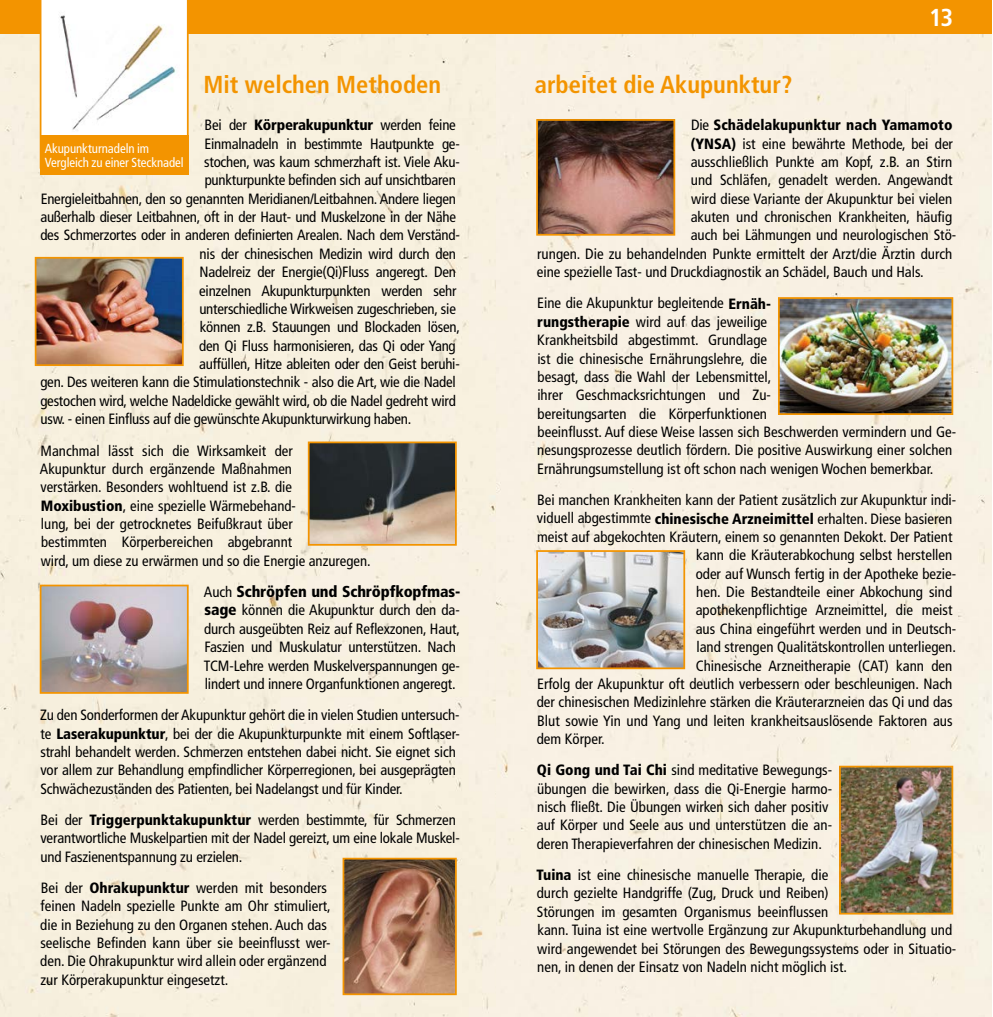
<style>
.page{position:relative;width:993px;height:1017px;background:#fff}
.page>*{position:absolute;margin:0;border:0;box-sizing:border-box;transform-origin:0 0}
.t1{font:700 condensed 24.5px "Frutiger LT";color:#f39400}
.t2{font:700 condensed 24.5px "Frutiger LT";color:#fff}
.t3{font:900 condensed 15.75px "Frutiger LT";letter-spacing:-.01em;color:#000}
.t4{font:condensed 14.88px/18.4px "Frutiger LT";color:#000}
.t5{font:900 condensed 14.88px "Frutiger LT";color:#000}
.t6{font:condensed 13.12px/14px "Frutiger LT";letter-spacing:-.005em;color:#fff}
.s1{font-weight:900}
.s2{font-weight:400;font-size:14.88px}
.s3{font-weight:900;font-size:15.75px}
.s4{font-weight:400}
</style>
<div class="page">
<div style="left:0;top:33px;width:496px;height:984px;background:#f8f1df"></div>
<div style="left:496px;top:0;width:494px;height:1017px;background:#f8f0e3"></div>
<img style="left:539px;top:553px;width:143px;height:113px">
<div style="left:536px;top:550px;width:149px;height:119px;border:2px solid #f39400"></div>
<img style="left:841px;top:769px;width:108px;height:142px">
<div style="left:838px;top:766px;width:114px;height:148px;border:2px solid #f39400"></div>
<img style="left:539px;top:122px;width:133px;height:111px">
<div style="left:536px;top:119px;width:139px;height:117px;border:2px solid #f39400"></div>
<img style="left:38px;top:260px;width:143px;height:103px">
<div style="left:35px;top:257px;width:149px;height:109px;border:2px solid #f39400"></div>
<img style="left:311px;top:444px;width:142px;height:99px">
<div style="left:308px;top:441px;width:148px;height:105px;border:2px solid #f39400"></div>
<img style="left:43px;top:588px;width:143px;height:103px">
<div style="left:40px;top:585px;width:149px;height:109px;border:2px solid #f39400"></div>
<img style="left:345px;top:861px;width:108px;height:131px">
<div style="left:342px;top:858px;width:114px;height:137px;border:2px solid #f39400"></div>
<div style="left:0;top:0;width:990px;height:33px;background:#f39400"></div>
<svg style="left:40px;top:0;width:149px;height:136px"></svg>
<div style="left:40px;top:136px;width:149px;height:39px;background:#f39400"></div>
<img style="left:780px;top:300px;width:169px;height:112px">
<div style="left:777px;top:297px;width:175px;height:118px;border:2px solid #f39400"></div>
<h1 class="t1" style="left:203px;top:70px;width:239px">Mit welchen Methoden</h1>
<h1 class="t1" style="left:534px;top:70px;width:259px">arbeitet die Akupunktur?</h1>
<h1 class="t2" style="left:928px;top:3px;width:26px">13</h1>
<p class="t4" style="left:204px;top:116px;width:253px">Bei der <span class="s1">Körperakupunktur</span> werden feine</p>
<p class="t4" style="left:204px;top:134px;width:257px">Einmalnadeln in bestimmte Hautpunkte ge-</p>
<p class="t4" style="left:204px;top:153px;width:257px">stochen, was kaum schmerzhaft ist. Viele Aku-</p>
<p class="t4" style="left:205px;top:171px;width:252px">punkturpunkte befinden sich auf unsichtbaren</p>
<p class="t4" style="left:41px;top:189px;width:416px">Energieleitbahnen, den so genannten Meridianen/Leitbahnen. Andere liegen</p>
<p class="t4" style="left:40px;top:208px;width:417px">außerhalb dieser Leitbahnen, oft in der Haut- und Muskelzone in der Nähe</p>
<p class="t4" style="left:40px;top:226px;width:421px">des Schmerzortes oder in anderen definierten Arealen. Nach dem Verständ-</p>
<p class="t4" style="left:199px;top:245px;width:258px">nis der chinesischen Medizin wird durch den</p>
<p class="t4" style="left:199px;top:263px;width:258px">Nadelreiz der Energie(Qi)Fluss angeregt. Den</p>
<p class="t4" style="left:199px;top:281px;width:259px">einzelnen Akupunkturpunkten werden sehr</p>
<p class="t4" style="left:199px;top:300px;width:258px">unterschiedliche Wirkweisen zugeschrieben, sie</p>
<p class="t4" style="left:200px;top:318px;width:261px">können z.B. Stauungen und Blockaden lösen,</p>
<p class="t4" style="left:199px;top:336px;width:258px">den Qi Fluss harmonisieren, das Qi oder Yang</p>
<p class="t4" style="left:199px;top:355px;width:262px">auffüllen, Hitze ableiten oder den Geist beruhi-</p>
<p class="t4" style="left:40px;top:373px;width:417px">gen. Des weiteren kann die Stimulationstechnik - also die Art, wie die Nadel</p>
<p class="t4" style="left:40px;top:392px;width:417px">gestochen wird, welche Nadeldicke gewählt wird, ob die Nadel gedreht wird</p>
<p class="t4" style="left:40px;top:410px;width:372px">usw. - einen Einfluss auf die gewünschte Akupunkturwirkung haben.</p>
<p class="t4" style="left:40px;top:441px;width:332px">Manchmal lässt sich die Wirksamkeit der<br>Akupunktur durch ergänzende Maßnahmen<br>verstärken. Besonders wohltuend ist z.B. die <span class="s1">Moxibustion</span>, eine spezielle Wärmebehand-<br>lung, bei der getrocknetes Beifußkraut über<br>bestimmten Körperbereichen abgebrannt<br>wird, um diese zu erwärmen und so die Energie anzuregen.</p>
<p class="t3" style="left:204px;top:582px;width:258px"><span class="s2">Auch</span> Schröpfen und Schröpfkopfmas-</p>
<p class="t4" style="left:203px;top:601px;width:258px"><span class="s3">sage</span> können die Akupunktur durch den da&shy;durch ausgeübten Reiz auf Reflexzonen, Haut, Faszien und Muskulatur unterstützen. Nach TCM-Lehre werden Muskelverspannungen ge&shy;lindert und innere Organfunktionen angeregt.</p>
<p class="t4" style="left:40px;top:706px;width:421px">Zu den Sonderformen der Akupunktur gehört die in vielen Studien untersuch&shy;te <span class="s1">Laserakupunktur</span>, bei der die Akupunkturpunkte mit einem Softlaser&shy;strahl behandelt werden. Schmerzen entstehen dabei nicht. Sie eignet sich vor allem zur Behandlung empfindlicher Körperregionen, bei ausgeprägten Schwächezuständen des Patienten, bei Nadelangst und für Kinder.</p>
<p class="t4" style="left:40px;top:811px;width:420px">Bei der <span class="s1">Triggerpunktakupunktur</span> werden bestimmte, für Schmerzen verantwortliche Muskelpartien mit der Nadel gereizt, um eine lokale Muskel&shy;und Faszienentspannung zu erzielen.</p>
<p class="t4" style="left:40px;top:879px;width:292px">Bei der <span class="s1">Ohrakupunktur</span> werden mit besonders feinen Nadeln spezielle Punkte am Ohr stimuliert, die in Beziehung zu den Organen stehen. Auch das seelische Befinden kann über sie beeinflusst wer&shy;den. Die Ohrakupunktur wird allein oder ergänzend zur Körperakupunktur eingesetzt.</p>
<p class="t6" style="left:45px;top:141px;width:140px">Akupunkturnadeln im<br>Vergleich zu einer Stecknadel</p>
<p class="t5" style="left:691px;top:116px;width:263px"><span class="s4">Die</span> Schädelakupunktur nach Yamamoto</p>
<p class="t4" style="left:690px;top:134px;width:263px"><span class="s1">(YNSA)</span> ist eine bewährte Methode, bei der</p>
<p class="t4" style="left:690px;top:153px;width:263px">ausschließlich Punkte am Kopf, z.B. an Stirn</p>
<p class="t4" style="left:690px;top:171px;width:263px">und Schläfen, genadelt werden. Angewandt</p>
<p class="t4" style="left:691px;top:189px;width:263px">wird diese Variante der Akupunktur bei vielen</p>
<p class="t4" style="left:690px;top:208px;width:263px">akuten und chronischen Krankheiten, häufig</p>
<p class="t4" style="left:690px;top:226px;width:267px">auch bei Lähmungen und neurologischen Stö-</p>
<p class="t4" style="left:537px;top:245px;width:416px">rungen. Die zu behandelnden Punkte ermittelt der Arzt/die Ärztin durch</p>
<p class="t4" style="left:536px;top:263px;width:388px">eine spezielle Tast- und Druckdiagnostik an Schädel, Bauch und Hals.</p>
<p class="t4" style="left:537px;top:294px;width:420px">Eine die Akupunktur begleitende <span class="s1">Ernäh-<br>rungstherapie</span> wird auf das jeweilige<br>Krankheitsbild abgestimmt. Grundlage<br>ist die chinesische Ernährungslehre, die<br>besagt, dass die Wahl der Lebensmittel,<br>ihrer Geschmacksrichtungen und Zu-<br>bereitungsarten die Körperfunktionen<br>beeinflusst. Auf diese Weise lassen sich Beschwerden vermindern und Ge&shy;nesungsprozesse deutlich fördern. Die positive Auswirkung einer solchen Ernährungsumstellung ist oft schon nach wenigen Wochen bemerkbar.</p>
<p class="t4" style="left:537px;top:491px;width:420px">Bei manchen Krankheiten kann der Patient zusätzlich zur Akupunktur indi-</p>
<p class="t4" style="left:536px;top:509px;width:417px">viduell abgestimmte <span class="s1">chinesische Arzneimittel</span> erhalten. Diese basieren</p>
<p class="t4" style="left:537px;top:528px;width:416px">meist auf abgekochten Kräutern, einem so genannten Dekokt. Der Patient</p>
<p class="t4" style="left:696px;top:546px;width:257px">kann die Kräuterabkochung selbst herstellen</p>
<p class="t4" style="left:695px;top:564px;width:262px">oder auf Wunsch fertig in der Apotheke bezie-</p>
<p class="t4" style="left:696px;top:583px;width:257px">hen. Die Bestandteile einer Abkochung sind</p>
<p class="t4" style="left:695px;top:601px;width:258px">apothekenpflichtige Arzneimittel, die meist</p>
<p class="t4" style="left:695px;top:619px;width:262px">aus China eingeführt werden und in Deutsch-</p>
<p class="t4" style="left:696px;top:638px;width:261px">land strengen Qualitätskontrollen unterliegen.</p>
<p class="t4" style="left:695px;top:656px;width:258px">Chinesische Arzneitherapie (CAT) kann den</p>
<p class="t4" style="left:537px;top:675px;width:416px">Erfolg der Akupunktur oft deutlich verbessern oder beschleunigen. Nach</p>
<p class="t4" style="left:536px;top:693px;width:417px">der chinesischen Medizinlehre stärken die Kräuterarzneien das Qi und das</p>
<p class="t4" style="left:537px;top:711px;width:417px">Blut sowie Yin und Yang und leiten krankheitsauslösende Faktoren aus</p>
<p class="t4" style="left:536px;top:730px;width:69px">dem Körper.</p>
<p class="t4" style="left:536px;top:761px;width:297px"><span class="s1">Qi Gong und Tai Chi</span> sind meditative Bewegungs&shy;übungen die bewirken, dass die Qi-Energie harmo&shy;nisch fließt. Die Übungen wirken sich daher positiv auf Körper und Seele aus und unterstützen die an&shy;deren Therapieverfahren der chinesischen Medizin.</p>
<p class="t4" style="left:536px;top:866px;width:421px"><span class="s1">Tuina</span> ist eine chinesische manuelle Therapie, die<br>durch gezielte Handgriffe (Zug, Druck und Reiben)<br>Störungen im gesamten Organismus beeinflussen<br>kann. Tuina ist eine wertvolle Ergänzung zur Akupunkturbehandlung und wird angewendet bei Störungen des Bewegungssystems oder in Situatio&shy;nen, in denen der Einsatz von Nadeln nicht möglich ist.</p>
</div>
